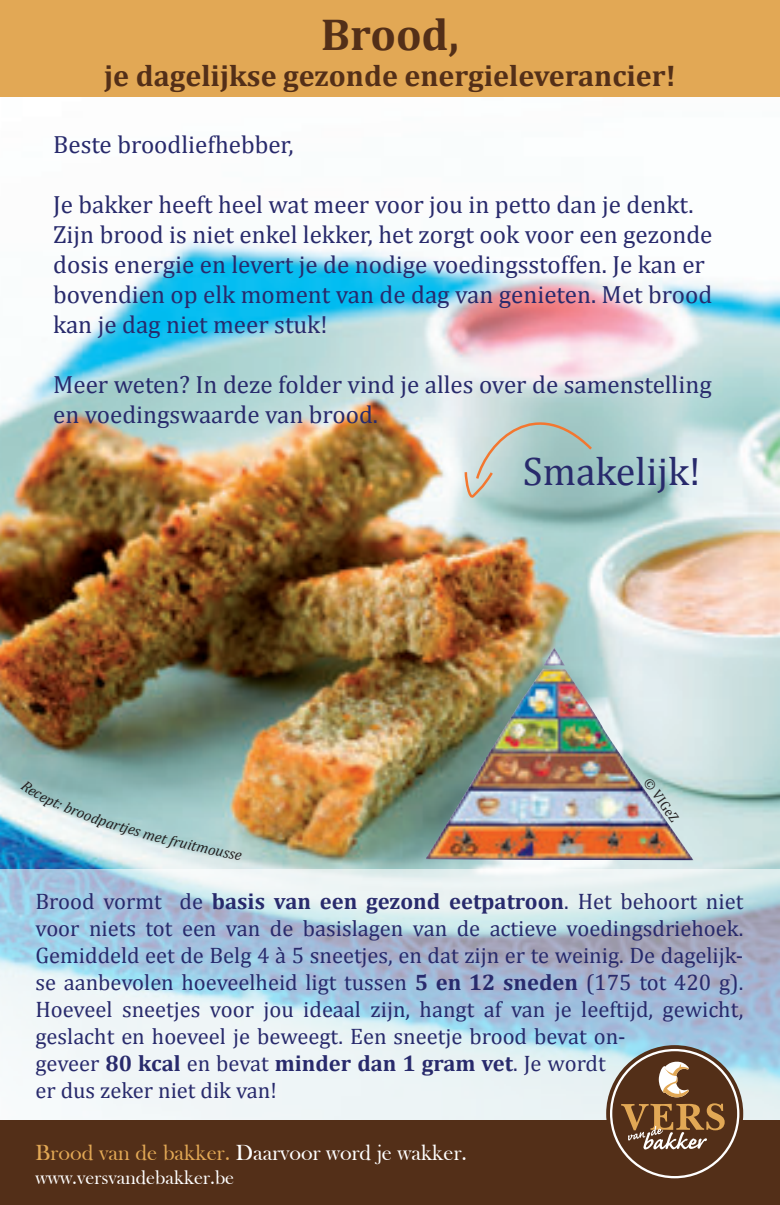
<style>
.page{position:relative;width:780px;height:1205px;background:#fff}
.page>*{position:absolute;margin:0;border:0;box-sizing:border-box;transform-origin:0 0}
.t1{font:700 45px "Cambria";color:#532f18}
.t2{font:40px "Cambria";color:#282a6c}
.t3{font:700 30px "Cambria";color:#532f18}
.t4{font:25px/30px "Cambria";color:#282a6c}
.t5{font:22.5px/27px "Cambria";color:#282a6c}
.t6{font:22.5px "Bask Old Face";color:#fff}
.t7{font:20px "Bask Old Face";color:#fff}
.t8{font:13.75px "Cambria";color:#231f20}
.s1{font-weight:700}
.s2{color:#e2a855}
</style>
<div class="page">
<div style="left:0;top:1120px;width:780px;height:85px;background:#532f18"></div>
<img style="left:0;top:239px;width:780px;height:631px">
<div style="left:0;top:0;width:780px;height:97px;background:#e2a855"></div>
<svg style="left:463px;top:394px;width:131px;height:110px;background:#b4ccc8"></svg>
<svg style="left:0;top:870px;width:780px;height:250px"></svg>
<img style="left:425px;top:647px;width:268px;height:213px">
<div style="left:606px;top:1045px;width:137px;height:137px;background:#532f18;border-radius:50%"></div>
<svg style="left:610px;top:1049px;width:129px;height:129px"></svg>
<svg style="left:20px;top:780px;width:222px;height:80px;background:#abcdce"></svg>
<h1 class="t1" style="left:321px;top:3px;width:139px">Brood,</h1>
<h3 class="t3" style="left:104px;top:54px;width:573px">je dagelijkse gezonde energieleverancier!</h3>
<p class="t4" style="left:53px;top:129px;width:242px">Beste broodliefhebber,</p>
<p class="t4" style="left:53px;top:189px;width:660px">Je bakker heeft heel wat meer voor jou in petto dan je denkt.<br>Zijn brood is niet enkel lekker, het zorgt ook voor een gezonde dosis energie en levert je de nodige voedingsstoffen. Je kan er bovendien op elk moment van de dag van genieten. Met brood kan je dag niet meer stuk!</p>
<p class="t4" style="left:53px;top:369px;width:660px">Meer weten? In deze folder vind je alles over de samenstelling en voedingswaarde van brood.</p>
<h2 class="t2" style="left:523px;top:448px;width:179px">Smakelijk!</h2>
<p class="t8" style="left:653px;top:775px;width:51px;rotate:55deg">© VIGeZ</p>
<p class="t5" style="left:35px;top:887px;width:709px">Brood vormt de <span class="s1">basis van een gezond eetpatroon</span>. Het behoort niet voor niets tot een van de basislagen van de actieve voedingsdriehoek.<br>Gemiddeld eet de Belg 4 à 5 sneetjes, en dat zijn er te weinig. De dagelijk&shy;se aanbevolen hoeveelheid ligt tussen <span class="s1">5 en 12 sneden</span> (175 tot 420 g).<br>Hoeveel sneetjes voor jou ideaal zijn, hangt af van je leeftijd, gewicht, geslacht en hoeveel je beweegt. Een sneetje brood bevat on-<br>geveer <span class="s1">80 kcal</span> en bevat <span class="s1">minder dan 1 gram vet</span>. Je wordt<br>er dus zeker niet dik van!</p>
<p class="t6" style="left:35px;top:1140px;width:433px"><span class="s2">Brood van de bakker.</span> Daarvoor word je wakker.</p>
<p class="t7" style="left:35px;top:1166px;width:200px">www.versvandebakker.be</p>
</div>
